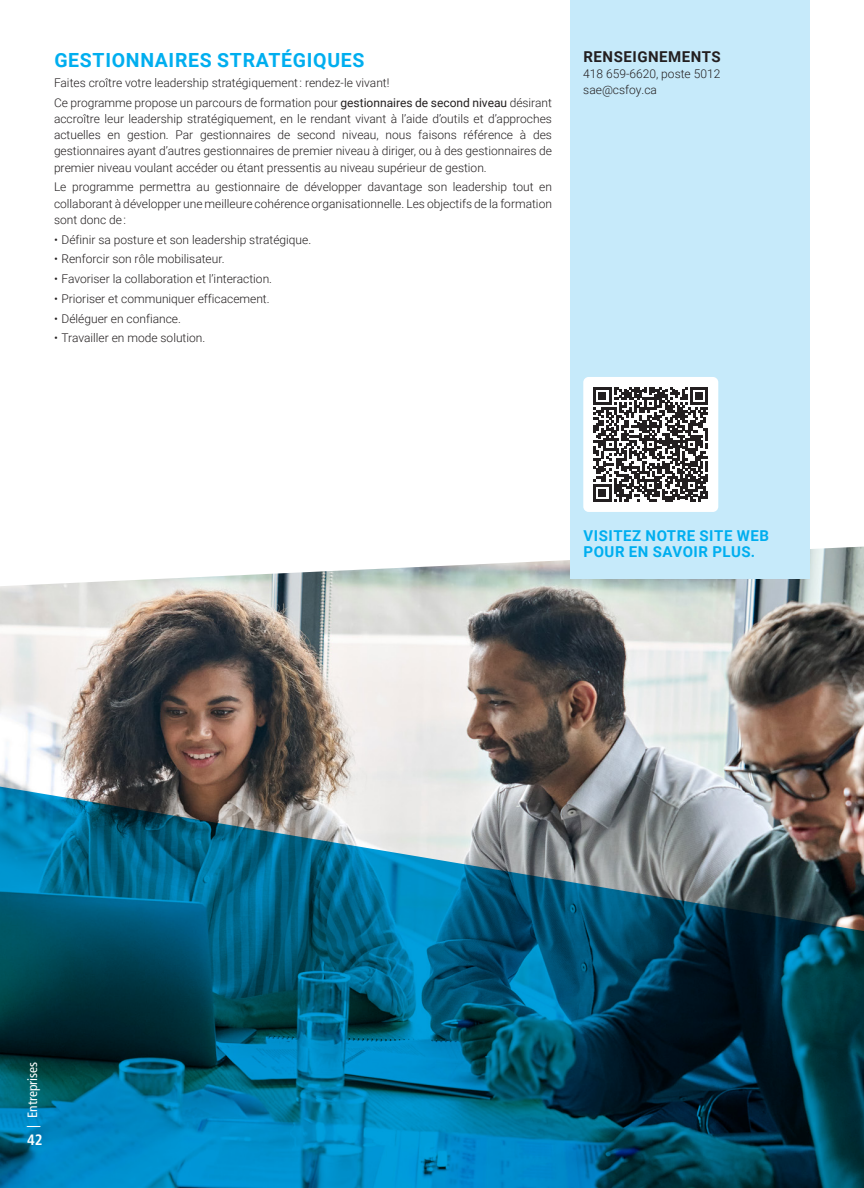
<style>
.page{position:relative;width:864px;height:1188px;background:#fff}
.page>*{position:absolute;margin:0;border:0;box-sizing:border-box;transform-origin:0 0}
.titre_1{font:700 19.5px "Roboto";letter-spacing:.035em;color:#00aeef}
.Descriptions{font:700 15px/16.5px "Roboto";letter-spacing:.035em;color:#00aeef}
.titre_2{font:700 15px "Roboto";letter-spacing:.035em;color:#231f20}
.t1{font:700 condensed 15px "Frutiger LT Std";color:#fff}
.Marche_à_suivre{font:condensed 13.5px "Frutiger LT Std";color:#fff}
.Texte_courant_énumération{font:300 12px/16.2px "Roboto";color:#231f20;text-align:justify}
.titre_2-2{font:300 12px/16.2px "Roboto";color:#231f20}
.s1{font-weight:400}
</style>
<div class="page">
<img style="left:0;top:547px;width:864px;height:236px">
<svg style="left:0;top:783px;width:864px;height:405px;background:#1b627c"></svg>
<div style="left:570px;top:0;width:240px;height:579px;background:#c6eafa"></div>
<div style="left:583px;top:377px;width:135px;height:135px;background:#fff;border-radius:5px"></div>
<svg style="left:593px;top:387px;width:115px;height:115px"></svg>
<p class="titre_1" style="left:54px;top:46px;width:312px">GESTIONNAIRES STRATÉGIQUES</p>
<p class="Texte_courant_énumération" style="left:54px;top:74px;width:337px">Faites croître votre leadership stratégiquement : rendez-le vivant!</p>
<p class="Texte_courant_énumération" style="left:54px;top:94px;width:500px">Ce programme propose un parcours de formation pour <span class="s1">gestionnaires de second niveau</span> désirant accroître leur leadership stratégiquement, en le rendant vivant à l’aide d’outils et d’approches actuelles en gestion. Par gestionnaires de second niveau, nous faisons référence à des gestionnaires ayant d’autres gestionnaires de premier niveau à diriger, ou à des gestionnaires de premier niveau voulant accéder ou étant pressentis au niveau supérieur de gestion.</p>
<p class="Texte_courant_énumération" style="left:54px;top:179px;width:499px">Le programme permettra au gestionnaire de développer davantage son leadership tout en collaborant à développer une meilleure cohérence organisationnelle. Les objectifs de la formation sont donc de :</p>
<p class="Texte_courant_énumération" style="left:54px;top:231px;width:259px">• Définir sa posture et son leadership stratégique.</p>
<p class="Texte_courant_énumération" style="left:54px;top:251px;width:172px">• Renforcir son rôle mobilisateur.</p>
<p class="Texte_courant_énumération" style="left:54px;top:270px;width:220px">• Favoriser la collaboration et l’interaction.</p>
<p class="Texte_courant_énumération" style="left:54px;top:290px;width:217px">• Prioriser et communiquer efficacement.</p>
<p class="Texte_courant_énumération" style="left:54px;top:310px;width:128px">• Déléguer en confiance.</p>
<p class="Texte_courant_énumération" style="left:54px;top:330px;width:153px">• Travailler en mode solution.</p>
<p class="titre_2" style="left:584px;top:46px;width:139px">RENSEIGNEMENTS</p>
<p class="titre_2-2" style="left:583px;top:65px;width:139px">418 659-6620, poste 5012 sae@csfoy.ca</p>
<p class="Descriptions" style="left:584px;top:527px;width:187px">VISITEZ NOTRE SITE WEB<br>POUR EN SAVOIR PLUS.</p>
<p class="Marche_à_suivre" style="left:25px;top:1128px;width:67px;rotate:-90deg">| Entreprises</p>
<p class="t1" style="left:27px;top:1131px;width:17px">42</p>
</div>
